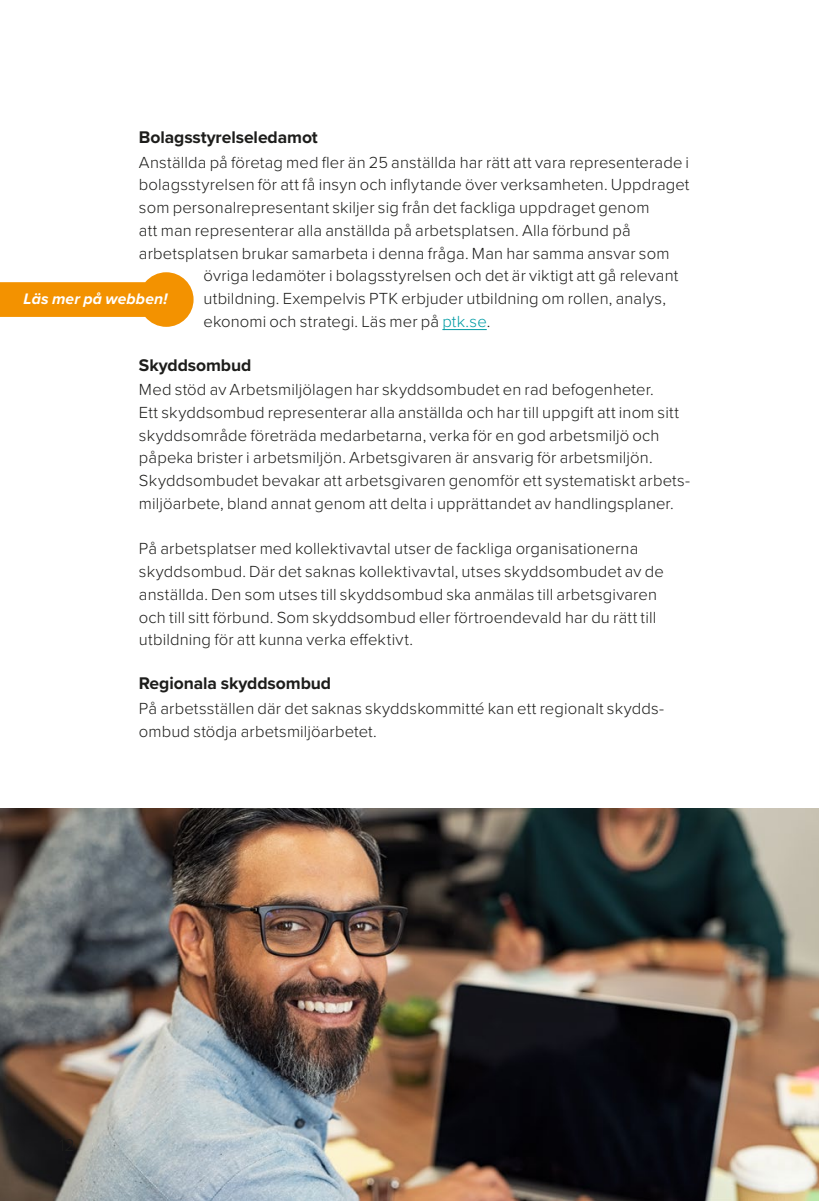
<style>
.page{position:relative;width:819px;height:1201px;background:#fff}
.page>*{position:absolute;margin:0;border:0;box-sizing:border-box;transform-origin:0 0}
.t1{font:700 17.5px "Proxima Nova";letter-spacing:-.005em;color:#1d1d1b}
.t2{font:300 16.62px/22.8px "Proxima Nova";letter-spacing:.005em;color:#1d1d1b}
.t3{font:italic 700 15.75px "Proxima Nova";letter-spacing:.005em;color:#fff}
.s1{color:#009ba4}
</style>
<div class="page">
<hr style="left:442px;top:329px;width:44px;height:1px;background:#009ba4">
<img style="left:0;top:809px;width:819px;height:391px">
<svg style="left:0;top:272px;width:193px;height:55px"></svg>
<p class="t1" style="left:139px;top:124px;width:180px">Bolagsstyrelseledamot</p>
<p class="t2" style="left:139px;top:150px;width:552px">Anställda på företag med fler än 25 anställda har rätt att vara representerade i bolagsstyrelsen för att få insyn och inflytande över verksamheten. Uppdraget som personalrepresentant skiljer sig från det fackliga uppdraget genom<br>att man representerar alla anställda på arbetsplatsen. Alla förbund på arbetsplatsen brukar samarbeta i denna fråga. Man har samma ansvar som</p>
<p class="t2" style="left:203px;top:263px;width:476px">övriga ledamöter i bolagsstyrelsen och det är viktigt att gå relevant utbildning. Exempelvis PTK erbjuder utbildning om rollen, analys, ekonomi och strategi. Läs mer på <span class="s1">ptk.se</span>.</p>
<p class="t1" style="left:139px;top:352px;width:114px">Skyddsombud</p>
<p class="t2" style="left:139px;top:377px;width:552px">Med stöd av Arbetsmiljölagen har skyddsombudet en rad befogenheter.<br>Ett skyddsombud representerar alla anställda och har till uppgift att inom sitt skyddsområde företräda medarbetarna, verka för en god arbetsmiljö och påpeka brister i arbetsmiljön. Arbetsgivaren är ansvarig för arbetsmiljön.<br>Skyddsombudet bevakar att arbetsgivaren genomför ett systematiskt arbets&shy;miljöarbete, bland annat genom att delta i upprättandet av handlingsplaner.</p>
<p class="t2" style="left:139px;top:536px;width:526px">På arbetsplatser med kollektivavtal utser de fackliga organisationerna skyddsombud. Där det saknas kollektivavtal, utses skyddsombudet av de anställda. Den som utses till skyddsombud ska anmälas till arbetsgivaren och till sitt förbund. Som skyddsombud eller förtroendevald har du rätt till utbildning för att kunna verka effektivt.</p>
<p class="t1" style="left:139px;top:670px;width:194px">Regionala skyddsombud</p>
<p class="t2" style="left:139px;top:696px;width:526px">På arbetsställen där det saknas skyddskommitté kan ett regionalt skydds&shy;ombud stödja arbetsmiljöarbetet.</p>
<p class="t3" style="left:24px;top:287px;width:145px">Läs mer på webben!</p>
</div>
